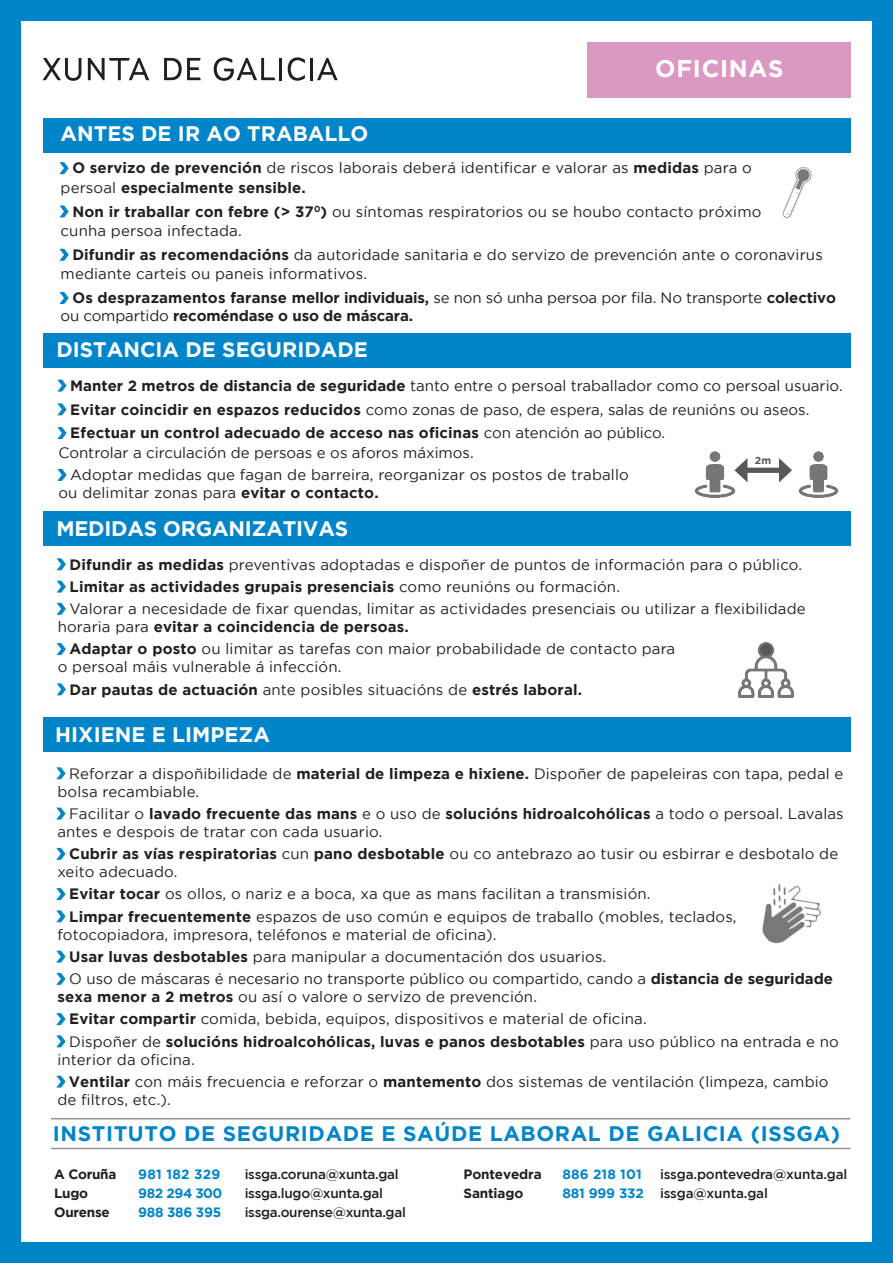
<style>
.page{position:relative;width:893px;height:1263px;background:#fff}
.page>*{position:absolute;margin:0;border:0;box-sizing:border-box;transform-origin:0 0}
.t1{font:700 24px "Gotham";letter-spacing:.03em;color:#fff}
.t2{font:700 21px "Gotham";color:#fff}
.t3{font:700 21px "Gotham";letter-spacing:.03em;color:#0084ca}
.t4{font:15px/22.2px "Gotham";letter-spacing:.01em;color:#231f20}
.t5{font:700 15px/18px "Gotham";letter-spacing:-.01em;color:#231f20}
.t6{font:500 13.5px "Gotham";letter-spacing:-.02em;color:#231f20}
.t7{font:700 13.5px "Gotham";letter-spacing:-.01em;color:#231f20}
.t8{font:700 13.5px "Gotham";letter-spacing:-.005em;color:#0084ca}
.t9{font:700 13.5px "Gotham";letter-spacing:.02em;color:#0084ca}
.t10{font:700 13.5px "Gotham";letter-spacing:-.03em;color:#0084ca}
.t11{font:700 10.2px "Gotham";color:#57585a}
.s1{font-weight:700}
.s2{font-weight:400}
.s3{font-weight:700;color:#0084ca}
</style>
<div class="page">
<div style="left:0;top:0;width:893px;height:1263px;border:21px solid #0084ca"></div>
<svg style="left:164px;top:58px;width:37px;height:22px"></svg>
<svg style="left:214px;top:57px;width:61px;height:24px"></svg>
<hr style="left:279px;top:58px;width:3px;height:22px;background:#231f20">
<svg style="left:288px;top:57px;width:17px;height:24px"></svg>
<hr style="left:310px;top:58px;width:3px;height:22px;background:#231f20">
<svg style="left:317px;top:58px;width:21px;height:22px"></svg>
<svg style="left:43px;top:58px;width:38px;height:23px"></svg>
<svg style="left:88px;top:58px;width:61px;height:22px"></svg>
<div style="left:43px;top:718px;width:807px;height:34px;background:#0084ca"></div>
<img style="left:762px;top:883px;width:59px;height:61px">
<div style="left:43px;top:118px;width:807px;height:34px;background:#0084ca"></div>
<img style="left:782px;top:167px;width:30px;height:51px">
<div style="left:43px;top:512px;width:807px;height:34px;background:#0084ca"></div>
<img style="left:738px;top:642px;width:56px;height:55px">
<div style="left:760px;top:644px;width:12px;height:12px;background:#57585a;border-radius:50%"></div>
<div style="left:43px;top:333px;width:807px;height:34px;background:#0084ca"></div>
<img style="left:695px;top:451px;width:40px;height:47px">
<img style="left:798px;top:451px;width:41px;height:47px">
<div style="left:743px;top:468px;width:41px;height:5px;background:#57585a"></div>
<svg style="left:779px;top:458px;width:13px;height:24px"></svg>
<svg style="left:734px;top:458px;width:13px;height:24px"></svg>
<div style="left:587px;top:43px;width:263px;height:55px;background:#db98c3"></div>
<hr style="left:51px;top:1148px;width:799px;height:1px;background:#57585a">
<hr style="left:51px;top:1118px;width:799px;height:1px;background:#57585a">
<svg style="left:56px;top:767px;width:10px;height:13px"></svg>
<svg style="left:56px;top:807px;width:10px;height:13px"></svg>
<svg style="left:56px;top:847px;width:10px;height:13px"></svg>
<svg style="left:56px;top:888px;width:10px;height:13px"></svg>
<svg style="left:56px;top:910px;width:10px;height:13px"></svg>
<svg style="left:56px;top:950px;width:10px;height:13px"></svg>
<svg style="left:56px;top:972px;width:10px;height:13px"></svg>
<svg style="left:56px;top:1013px;width:10px;height:13px"></svg>
<svg style="left:56px;top:1035px;width:10px;height:13px"></svg>
<svg style="left:56px;top:1075px;width:10px;height:13px"></svg>
<svg style="left:59px;top:162px;width:10px;height:13px"></svg>
<svg style="left:59px;top:205px;width:10px;height:13px"></svg>
<svg style="left:59px;top:248px;width:10px;height:13px"></svg>
<svg style="left:59px;top:292px;width:10px;height:12px"></svg>
<svg style="left:56px;top:558px;width:10px;height:13px"></svg>
<svg style="left:56px;top:580px;width:10px;height:13px"></svg>
<svg style="left:56px;top:602px;width:10px;height:13px"></svg>
<svg style="left:56px;top:643px;width:10px;height:13px"></svg>
<svg style="left:56px;top:683px;width:10px;height:13px"></svg>
<svg style="left:57px;top:379px;width:10px;height:13px"></svg>
<svg style="left:57px;top:403px;width:10px;height:13px"></svg>
<svg style="left:57px;top:427px;width:10px;height:13px"></svg>
<svg style="left:57px;top:468px;width:10px;height:13px"></svg>
<h1 class="t1" style="left:655px;top:55px;width:130px">OFICINAS</h1>
<h2 class="t2" style="left:61px;top:122px;width:309px">ANTES DE IR AO TRABALLO</h2>
<p class="t4" style="left:61px;top:158px;width:693px;line-height:19.5px;text-indent:12px"><span class="s1">O servizo de prevención</span> de riscos laborais deberá identificar e valorar as <span class="s1">medidas</span> para o persoal <span class="s1">especialmente sensible.</span></p>
<p class="t4" style="left:61px;top:201px;width:702px;line-height:19.5px;text-indent:12px"><span class="s1">Non ir traballar con febre (&gt; 37</span><sup>0</sup><span class="s1">)</span> ou síntomas respiratorios ou se houbo contacto próximo cunha persoa infectada.</p>
<p class="t4" style="left:61px;top:245px;width:764px;line-height:19.5px;text-indent:12px"><span class="s1">Difundir as recomendacións</span> da autoridade sanitaria e do servizo de prevención ante o coronavirus mediante carteis ou paneis informativos.</p>
<p class="t5" style="left:61px;top:288px;width:777px;text-indent:12px">Os desprazamentos faranse mellor individuais, <span class="s2">se non só unha persoa por fila. No transporte</span> colectivo <span class="s2">ou compartido</span> recoméndase o uso de máscara.</p>
<h2 class="t2" style="left:56px;top:338px;width:313px">DISTANCIA DE SEGURIDADE</h2>
<p class="t4" style="left:70px;top:373px;width:774px;line-height:23.7px"><span class="s1">Manter 2 metros de distancia de seguridade</span> tanto entre o persoal traballador como co persoal usuario.<br><span class="s1">Evitar coincidir en espazos reducidos</span> como zonas de paso, de espera, salas de reunións ou aseos.<br><span class="s1">Efectuar un control adecuado de acceso nas oficinas</span> con atención ao público.</p>
<p class="t4" style="left:70px;top:441px;width:560px;text-indent:-12px">Controlar a circulación de persoas e os aforos máximos.<br>Adoptar medidas que fagan de barreira, reorganizar os postos de traballo</p>
<p class="t4" style="left:58px;top:481px;width:322px">ou delimitar zonas para <span class="s1">evitar o contacto.</span></p>
<p class="t11" style="left:755px;top:454px;width:18px">2m</p>
<h2 class="t2" style="left:56px;top:516px;width:293px">MEDIDAS ORGANIZATIVAS</h2>
<p class="t4" style="left:70px;top:553px;width:738px"><span class="s1">Difundir as medidas</span> preventivas adoptadas e dispoñer de puntos de información para o público.<br><span class="s1">Limitar as actividades grupais presenciais</span> como reunións ou formación.<br>Valorar a necesidade de fixar quendas, limitar as actividades presenciais ou utilizar a flexibilidade</p>
<p class="t4" style="left:70px;top:615px;width:607px;text-indent:-12px">horaria para <span class="s1">evitar a coincidencia de persoas.<br>Adaptar o posto</span> ou limitar as tarefas con maior probabilidade de contacto para</p>
<p class="t4" style="left:70px;top:656px;width:514px;text-indent:-12px">o persoal máis vulnerable á infección.<br><span class="s1">Dar pautas de actuación</span> ante posibles situacións de <span class="s1">estrés laboral.</span></p>
<h2 class="t2" style="left:55px;top:723px;width:216px">HIXIENE E LIMPEZA</h2>
<p class="t4" style="left:57px;top:764px;width:788px;line-height:18px;text-indent:12px">Reforzar a dispoñibilidade de <span class="s1">material de limpeza e hixiene.</span> Dispoñer de papeleiras con tapa, pedal e bolsa recambiable.</p>
<p class="t4" style="left:57px;top:804px;width:788px;line-height:18px;text-indent:12px">Facilitar o <span class="s1">lavado frecuente das mans</span> e o uso de <span class="s1">solucións hidroalcohólicas</span> a todo o persoal. Lavalas antes e despois de tratar con cada usuario.</p>
<p class="t4" style="left:57px;top:844px;width:782px;line-height:18px;text-indent:12px"><span class="s1">Cubrir as vías respiratorias</span> cun <span class="s1">pano desbotable</span> ou co antebrazo ao tusir ou esbirrar e desbotalo de xeito adecuado.</p>
<p class="t4" style="left:69px;top:883px;width:669px"><span class="s1">Evitar tocar</span> os ollos, o nariz e a boca, xa que as mans facilitan a transmisión.<br><span class="s1">Limpar frecuentemente</span> espazos de uso común e equipos de traballo (mobles, teclados,</p>
<p class="t4" style="left:69px;top:923px;width:765px;text-indent:-12px">fotocopiadora, impresora, teléfonos e material de oficina).<br><span class="s1">Usar luvas desbotables</span> para manipular a documentación dos usuarios.<br>O uso de máscaras é necesario no transporte público ou compartido, cando a <span class="s1">distancia de seguridade</span></p>
<p class="t4" style="left:69px;top:985px;width:771px;text-indent:-12px"><span class="s1">sexa menor a 2 metros</span> ou así o valore o servizo de prevención.<br><span class="s1">Evitar compartir</span> comida, bebida, equipos, dispositivos e material de oficina.<br>Dispoñer de <span class="s1">solucións hidroalcohólicas, luvas e panos desbotables</span> para uso público na entrada e no</p>
<p class="t4" style="left:69px;top:1048px;width:761px;text-indent:-12px">interior da oficina.<br><span class="s1">Ventilar</span> con máis frecuencia e reforzar o <span class="s1">mantemento</span> dos sistemas de ventilación (limpeza, cambio</p>
<p class="t4" style="left:57px;top:1088px;width:115px">de filtros, etc.).</p>
<h2 class="t3" style="left:53px;top:1121px;width:789px">INSTITUTO DE SEGURIDADE E SAÚDE LABORAL DE GALICIA (ISSGA)</h2>
<p class="t7" style="left:54px;top:1166px;width:64px">A Coruña</p>
<p class="t9" style="left:138px;top:1166px;width:84px">981 182 329</p>
<p class="t6" style="left:245px;top:1166px;width:156px">issga.coruna@xunta.gal</p>
<p class="t7" style="left:54px;top:1185px;width:36px">Lugo</p>
<p class="t10" style="left:138px;top:1185px;width:86px">982 294 300</p>
<p class="t6" style="left:245px;top:1186px;width:140px">issga.lugo@xunta.gal</p>
<p class="t7" style="left:54px;top:1205px;width:57px">Ourense</p>
<p class="t8" style="left:138px;top:1205px;width:84px">988 386 395</p>
<p class="t6" style="left:245px;top:1205px;width:163px">issga.ourense@xunta.gal</p>
<p class="t7" style="left:463px;top:1166px;width:80px">Pontevedra</p>
<p class="t8" style="left:562px;top:1166px;width:81px">886 218 101</p>
<p class="t6" style="left:660px;top:1166px;width:189px">issga.pontevedra@xunta.gal</p>
<p class="t7" style="left:463px;top:1185px;width:61px">Santiago</p>
<p class="t6" style="left:562px;top:1186px;width:207px"><span class="s3">881 999 332</span> issga@xunta.gal</p>
</div>
